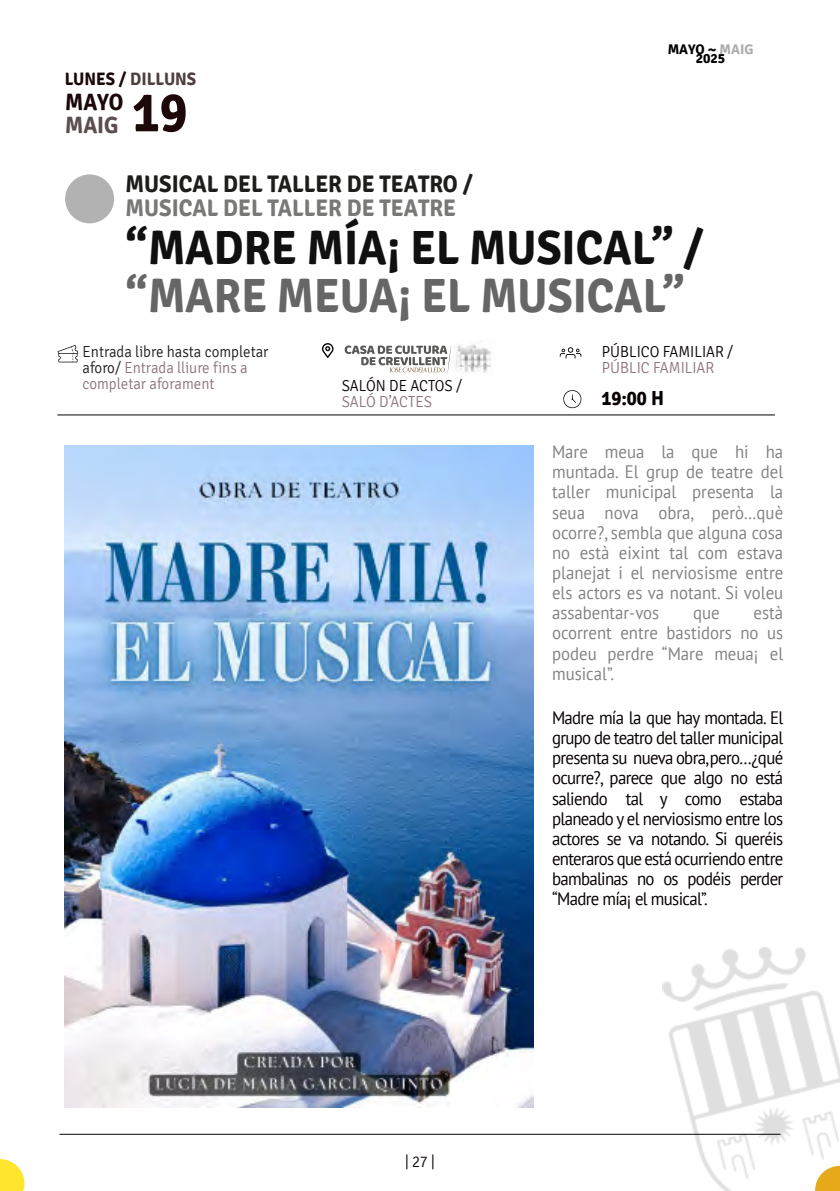
<style>
.page{position:relative;width:840px;height:1191px;background:#fff}
.page>*{position:absolute;margin:0;border:0;box-sizing:border-box;transform-origin:0 0}
.t1{font:700 55.8px "Signika";color:#1c0809;scale:.93 1}
.t2{font:700 48px "Signika";color:#101010;scale:.93 1}
.t3{font:700 48px "Signika";color:#666;scale:.93 1}
.t4{font:700 24px "Signika";color:#1d1d1b;scale:.93 1}
.t5{font:700 24px "Signika";color:rgb(29 29 27/.6);scale:.93 1}
.t6{font:700 23.4px "Signika";color:#1c0809;scale:.93 1}
.t7{font:700 23.4px "Signika";color:rgb(28 8 9/.72);scale:.93 1}
.t8{font:700 20.2px "Signika";color:#080000;scale:.93 1}
.t9{font:18px "PT Sans";color:rgb(8 0 0/.5);scale:.93 1}
.t10{font:18px "PT Sans";letter-spacing:-.04em;color:#080000;scale:.93 1}
.t11{font:700 18px "Signika";color:rgb(28 8 9/.78);scale:.93 1}
.t12{font:300 16px "Signika";color:#8c737c;scale:.93 1}
.t13{font:300 16px "Signika";color:#080000;scale:.93 1}
.t14{font:300 16px "Signika";color:#1d1d1b;scale:.93 1}
.t15{font:300 16px "Signika";color:#0f0000;scale:.93 1}
.t16{font:700 13.8px "Signika";color:#000}
.s1{color:#1c0809}
.s2{color:rgb(89 89 89/.5)}
.s3{color:#1d1d1b}
</style>
<div class="page">
<img style="left:662px;top:947px;width:177px;height:244px">
<svg style="left:0;top:1159px;width:24px;height:32px"></svg>
<img style="left:65px;top:445px;width:468px;height:662px">
<hr style="left:58px;top:414px;width:716px;height:1px;background:#080000">
<hr style="left:60px;top:1134px;width:719px;height:1px;background:#080000">
<svg style="left:814px;top:1165px;width:25px;height:26px"></svg>
<svg style="left:559px;top:347px;width:22px;height:11px"></svg>
<svg style="left:322px;top:343px;width:11px;height:15px"></svg>
<img style="left:451px;top:342px;width:40px;height:31px">
<svg style="left:344px;top:345px;width:107px;height:29px"></svg>
<svg style="left:563px;top:390px;width:18px;height:18px"></svg>
<svg style="left:58px;top:345px;width:20px;height:17px"></svg>
<div style="left:65px;top:174px;width:49px;height:49px;background:#b3b2b2;border-radius:50%"></div>
<p class="t11" style="left:65px;top:68px;width:143px"><span class="s1">LUNES /</span> DILLUNS</p>
<p class="t1" style="left:132px;top:79px;width:61px">19</p>
<p class="t6" style="left:65px;top:88px;width:64px">MAYO</p>
<p class="t7" style="left:65px;top:111px;width:59px">MAIG</p>
<p class="t16" style="left:667px;top:41px;width:87px">MAYO ~ <span class="s2">MAIG</span></p>
<p class="t16" style="left:695px;top:50px;width:31px">2025</p>
<p class="t4" style="left:125px;top:169px;width:375px">MUSICAL DEL TALLER DE TEATRO /</p>
<p class="t5" style="left:125px;top:193px;width:357px">MUSICAL DEL TALLER DE TEATRE</p>
<p class="t2" style="left:125px;top:219px;width:623px">“MADRE MÍA¡ EL MUSICAL” /</p>
<p class="t3" style="left:125px;top:267px;width:602px">“MARE MEUA¡ EL MUSICAL”</p>
<p class="t14" style="left:82px;top:342px;width:201px">Entrada libre hasta completar</p>
<p class="t12" style="left:82px;top:358px;width:179px"><span class="s3">aforo/</span> Entrada lliure fins a</p>
<p class="t12" style="left:82px;top:374px;width:143px">completar aforament</p>
<p class="t13" style="left:341px;top:376px;width:131px">SALÓN DE ACTOS /</p>
<p class="t12" style="left:341px;top:392px;width:99px">SALÓ D’ACTES</p>
<p class="t13" style="left:601px;top:342px;width:143px">PÚBLICO FAMILIAR /</p>
<p class="t12" style="left:601px;top:358px;width:122px">PÚBLIC FAMILIAR</p>
<p class="t8" style="left:601px;top:386px;width:69px">19:00 H</p>
<p class="t9" style="left:551px;top:444px;width:250px">Mare meua la que hi ha</p>
<p class="t9" style="left:551px;top:465px;width:250px">muntada. El grup de teatre del</p>
<p class="t9" style="left:551px;top:485px;width:250px">taller municipal presenta la</p>
<p class="t9" style="left:551px;top:505px;width:250px">seua nova obra, però…què</p>
<p class="t9" style="left:551px;top:525px;width:250px">ocorre?, sembla que alguna cosa</p>
<p class="t9" style="left:551px;top:545px;width:250px">no està eixint tal com estava</p>
<p class="t9" style="left:551px;top:565px;width:250px">planejat i el nerviosisme entre</p>
<p class="t9" style="left:551px;top:585px;width:250px">els actors es va notant. Si voleu</p>
<p class="t9" style="left:551px;top:606px;width:117px">assabentar-vos</p>
<p class="t9" style="left:692px;top:606px;width:30px">que</p>
<p class="t9" style="left:753px;top:606px;width:33px">està</p>
<p class="t9" style="left:551px;top:626px;width:250px">ocorrent entre bastidors no us</p>
<p class="t9" style="left:551px;top:646px;width:250px">podeu perdre “Mare meua¡ el</p>
<p class="t9" style="left:551px;top:666px;width:68px">musical”.</p>
<p class="t10" style="left:551px;top:710px;width:250px">Madre mía la que hay montada. El</p>
<p class="t10" style="left:551px;top:730px;width:250px">grupo de teatro del taller municipal</p>
<p class="t10" style="left:551px;top:750px;width:250px">presenta su nueva obra, pero…¿qué</p>
<p class="t10" style="left:551px;top:771px;width:250px">ocurre?, parece que algo no está</p>
<p class="t10" style="left:551px;top:791px;width:250px">saliendo tal y como estaba</p>
<p class="t10" style="left:551px;top:811px;width:250px">planeado y el nerviosismo entre los</p>
<p class="t10" style="left:551px;top:831px;width:250px">actores se va notando. Si queréis</p>
<p class="t10" style="left:551px;top:851px;width:250px">enteraros que está ocurriendo entre</p>
<p class="t10" style="left:551px;top:871px;width:250px">bambalinas no os podéis perder</p>
<p class="t10" style="left:551px;top:891px;width:169px">“Madre mía¡ el musical”.</p>
<p class="t15" style="left:405px;top:1151px;width:33px">| 27 |</p>
</div>
